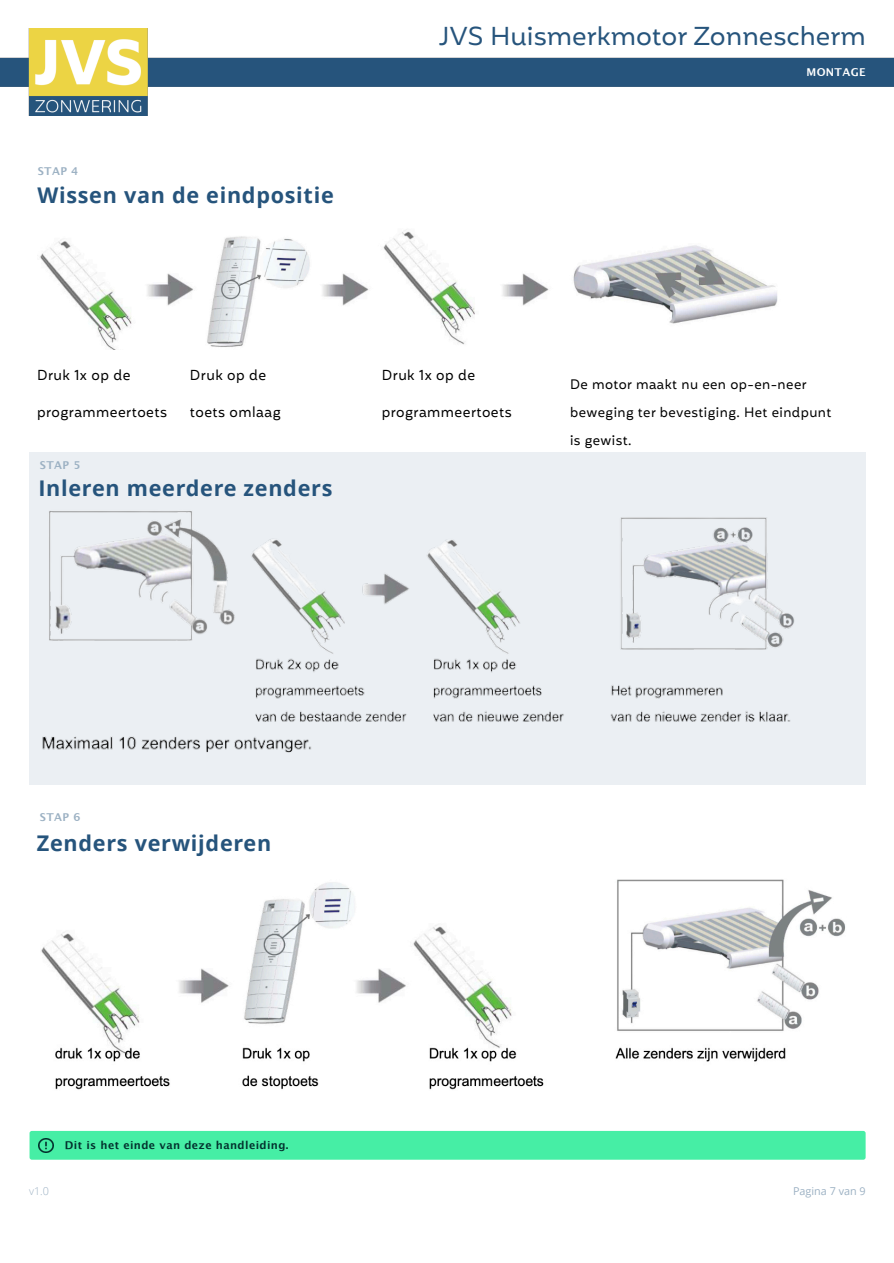
<style>
.page{position:relative;width:894px;height:1263px;background:#fff}
.page>*{position:absolute;margin:0;border:0;box-sizing:border-box;transform-origin:0 0}
.t1{font:25.2px "Mohr Alt";color:#26547c}
.t2{font:700 21.6px "Open Sans";letter-spacing:.035em;color:#26547c}
.t3{font:14.1px "Mohr";letter-spacing:.035em;color:#000;scale:.95 1}
.t4{font:13.35px/27.9px "Mohr";letter-spacing:.035em;color:#000;scale:.95 1}
.t5{font:700 10.8px "Lucida Grande";letter-spacing:.035em;color:#03312e}
.t6{font:700 10.8px "Lucida Grande";letter-spacing:.035em;color:#9cb1c3}
.t7{font:10.8px "Open Sans";color:#9cb1c3}
.t8{font:700 10.8px "Lucida Grande";letter-spacing:.035em;color:#fff}
.t9{font:300 10.8px "Open Sans";color:#9cb1c3}
</style>
<div class="page">
<img style="left:0;top:29px;width:893px;height:87px">
<img style="left:40px;top:229px;width:738px;height:121px">
<div style="left:29px;top:452px;width:835px;height:333px;background:#ebeff3"></div>
<img style="left:42px;top:511px;width:753px;height:242px">
<img style="left:41px;top:879px;width:805px;height:211px">
<div style="left:30px;top:1131px;width:835px;height:29px;background:#46eea5;border-radius:2px"></div>
<img style="left:39px;top:1138px;width:14px;height:14px">
<p class="t6" style="left:38px;top:166px;width:42px">STAP 4</p>
<h2 class="t2" style="left:37px;top:187px;width:298px">Wissen van de eindpositie</h2>
<h1 class="t1" style="left:438px;top:22px;width:428px">JVS Huismerkmotor Zonnescherm</h1>
<p class="t8" style="left:806px;top:67px;width:61px">MONTAGE</p>
<p class="t3" style="left:37px;top:367px;width:100px">Druk 1x op de</p>
<p class="t3" style="left:37px;top:403px;width:138px">programmeertoets</p>
<p class="t6" style="left:40px;top:460px;width:42px">STAP 5</p>
<p class="t3" style="left:190px;top:367px;width:82px">Druk op de</p>
<p class="t3" style="left:190px;top:403px;width:97px">toets omlaag</p>
<h2 class="t2" style="left:38px;top:479px;width:295px">Inleren meerdere zenders</h2>
<p class="t3" style="left:382px;top:367px;width:100px">Druk 1x op de</p>
<p class="t3" style="left:382px;top:403px;width:138px">programmeertoets</p>
<p class="t4" style="left:570px;top:370px;width:276px">De motor maakt nu een op-en-neer beweging ter bevestiging. Het eindpunt is gewist.</p>
<p class="t6" style="left:40px;top:813px;width:42px">STAP 6</p>
<h2 class="t2" style="left:37px;top:835px;width:236px">Zenders verwijderen</h2>
<p class="t5" style="left:65px;top:1140px;width:225px">Dit is het einde van deze handleiding.</p>
<p class="t9" style="left:29px;top:1187px;width:21px">v1.0</p>
<p class="t7" style="left:792px;top:1187px;width:74px">Pagina 7 van 9</p>
</div>
